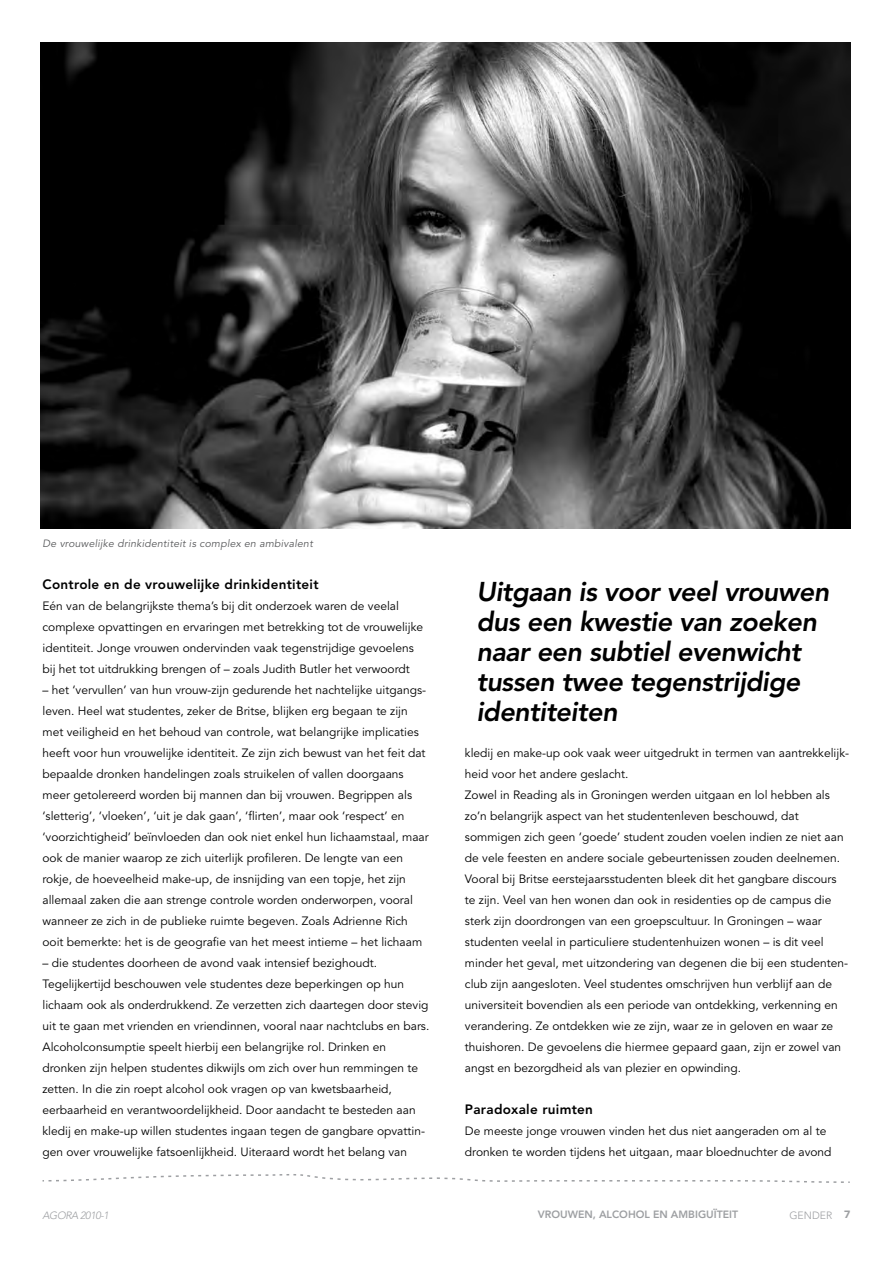
<style>
.page{position:relative;width:893px;height:1263px;background:#fff}
.page>*{position:absolute;margin:0;border:0;box-sizing:border-box;transform-origin:0 0}
.t1{font:italic 800 27px/30px "Avenir LT Std";letter-spacing:-.02em;color:#000}
.t2{font:800 13.5px "Avenir LT Std";letter-spacing:.02em;color:#000}
.t3{font:12px/21px "Avenir LT Std";color:#000}
.t4{font:italic 10.5px "Avenir LT Std";letter-spacing:.02em;color:#58595b}
.t5{font:800 10.5px "Avenir LT Std";color:#9d9fa2}
.t6{font:italic 300 10.5px "Avenir LT Std";letter-spacing:-.04em;color:#9d9fa2}
.t7{font:300 10.5px "Avenir LT Std";color:#9d9fa2}
.s1{font-weight:900}
</style>
<div class="page">
<svg style="left:42px;top:1174px;width:808px;height:9px"></svg>
<img style="left:40px;top:43px;width:810px;height:486px">
<p class="t4" style="left:43px;top:537px;width:272px">De vrouwelijke drinkidentiteit is complex en ambivalent</p>
<p class="t2" style="left:43px;top:576px;width:278px">Controle en de vrouwelijke drinkidentiteit</p>
<p class="t3" style="left:43px;top:595px;width:382px">Eén van de belangrijkste thema’s bij dit onderzoek waren de veelal complexe opvattingen en ervaringen met betrekking tot de vrouwelijke identiteit. Jonge vrouwen ondervinden vaak tegenstrijdige gevoelens bij het tot uitdrukking brengen of – zoals Judith Butler het verwoordt</p>
<p class="t3" style="left:43px;top:679px;width:388px">– het ‘vervullen’ van hun vrouw-zijn gedurende het nachtelijke uitgangs&shy;leven. Heel wat studentes, zeker de Britse, blijken erg begaan te zijn met veiligheid en het behoud van controle, wat belangrijke implicaties heeft voor hun vrouwelijke identiteit. Ze zijn zich bewust van het feit dat bepaalde dronken handelingen zoals struikelen of vallen doorgaans meer getolereerd worden bij mannen dan bij vrouwen. Begrippen als ‘sletterig’, ‘vloeken’, ‘uit je dak gaan’, ‘flirten’, maar ook ‘respect’ en ‘voorzichtigheid’ beïnvloeden dan ook niet enkel hun lichaamstaal, maar ook de manier waarop ze zich uiterlijk profileren. De lengte van een rokje, de hoeveelheid make-up, de insnijding van een topje, het zijn allemaal zaken die aan strenge controle worden onderworpen, vooral wanneer ze zich in de publieke ruimte begeven. Zoals Adrienne Rich ooit bemerkte: het is de geografie van het meest intieme – het lichaam</p>
<p class="t3" style="left:43px;top:952px;width:388px">– die studentes doorheen de avond vaak intensief bezighoudt.<br>Tegelijkertijd beschouwen vele studentes deze beperkingen op hun lichaam ook als onderdrukkend. Ze verzetten zich daartegen door stevig uit te gaan met vrienden en vriendinnen, vooral naar nachtclubs en bars.<br>Alcoholconsumptie speelt hierbij een belangrijke rol. Drinken en dronken zijn helpen studentes dikwijls om zich over hun remmingen te zetten. In die zin roept alcohol ook vragen op van kwetsbaarheid, eerbaarheid en verantwoordelijkheid. Door aandacht te besteden aan kledij en make-up willen studentes ingaan tegen de gangbare opvattin&shy;gen over vrouwelijke fatsoenlijkheid. Uiteraard wordt het belang van</p>
<h1 class="t1" style="left:476px;top:577px;width:354px">Uitgaan is voor veel vrouwen dus een kwestie van zoeken naar een subtiel evenwicht tussen twee tegenstrijdige identiteiten</h1>
<p class="t3" style="left:465px;top:742px;width:386px">kledij en make-up ook vaak weer uitgedrukt in termen van aantrekkelijk&shy;heid voor het andere geslacht.<br>Zowel in Reading als in Groningen werden uitgaan en lol hebben als zo’n belangrijk aspect van het studentenleven beschouwd, dat sommigen zich geen ‘goede’ student zouden voelen indien ze niet aan de vele feesten en andere sociale gebeurtenissen zouden deelnemen.<br>Vooral bij Britse eerstejaarsstudenten bleek dit het gangbare discours te zijn. Veel van hen wonen dan ook in residenties op de campus die sterk zijn doordrongen van een groepscultuur. In Groningen – waar studenten veelal in particuliere studentenhuizen wonen – is dit veel minder het geval, met uitzondering van degenen die bij een studenten&shy;club zijn aangesloten. Veel studentes omschrijven hun verblijf aan de universiteit bovendien als een periode van ontdekking, verkenning en verandering. Ze ontdekken wie ze zijn, waar ze in geloven en waar ze thuishoren. De gevoelens die hiermee gepaard gaan, zijn er zowel van angst en bezorgdheid als van plezier en opwinding.</p>
<p class="t2" style="left:465px;top:1101px;width:130px">Paradoxale ruimten</p>
<p class="t3" style="left:465px;top:1120px;width:368px">De meeste jonge vrouwen vinden het dus niet aangeraden om al te dronken te worden tijdens het uitgaan, maar bloednuchter de avond</p>
<p class="t6" style="left:43px;top:1209px;width:68px">AGORA 2010-1</p>
<p class="t5" style="left:538px;top:1208px;width:202px">VROUWEN, ALCOHOL EN AMBIGUÏTEIT</p>
<p class="t7" style="left:789px;top:1209px;width:62px">GENDER <span class="s1">7</span></p>
</div>
